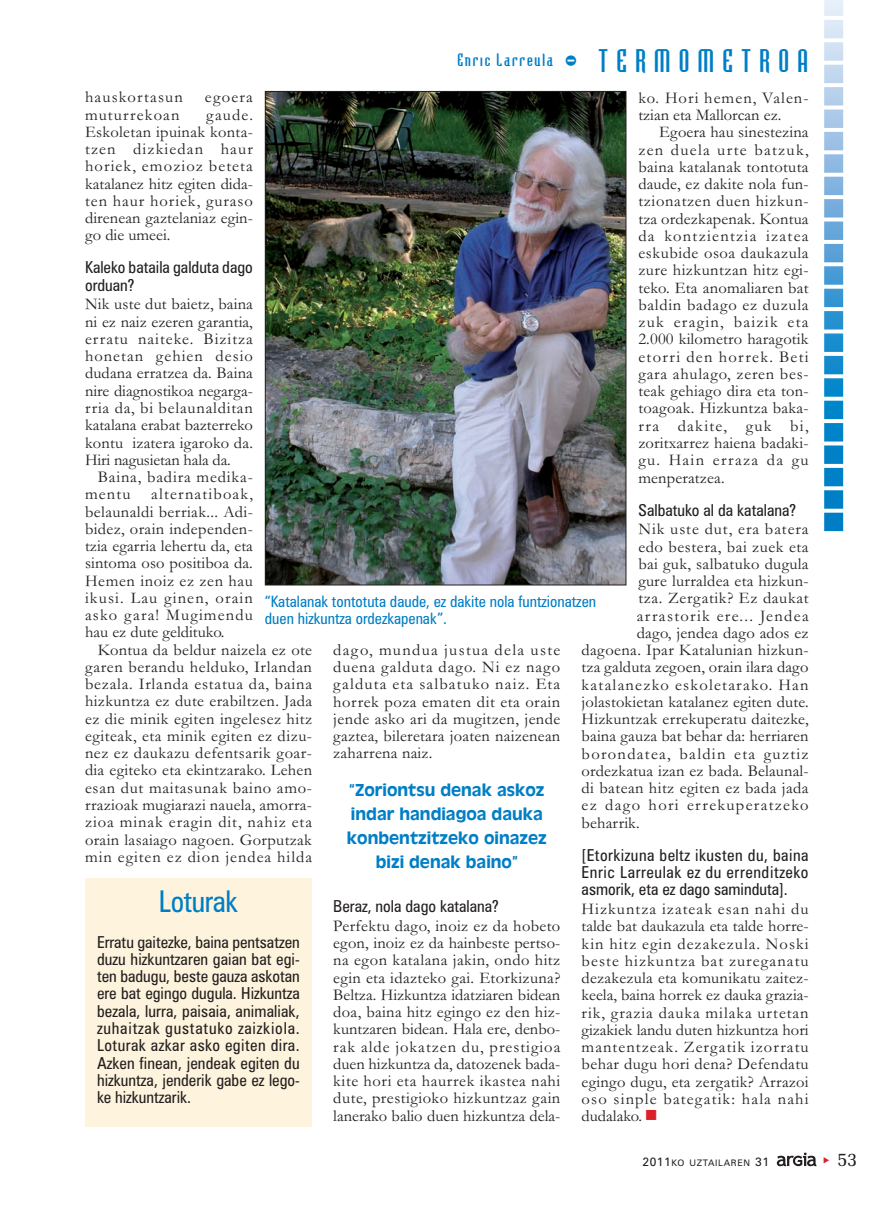
<style>
.page{position:relative;width:893px;height:1212px;background:#fff}
.page>*{position:absolute;margin:0;border:0;box-sizing:border-box;transform-origin:0 0}
.t1{font:30px "Bodiac";letter-spacing:.275em;color:#007ec5}
.t2{font:condensed 30px "Zurich BT";letter-spacing:-.015em;color:#007ec5}
.t3{font:19.5px "Memoir";color:#231f20}
.t4{font:18px/24px "Antique Olive";color:#007ec5;text-align:center}
.t5{font:16.5px/17.2px "Garamond";letter-spacing:.02em;color:#231f20;text-align:justify}
.t6{font:condensed 16.5px/17.2px "Zurich BT";color:#231f20;text-align:justify}
.t7{font:16.5px "Garamond";letter-spacing:.08em;color:#231f20}
.t8{font:16.5px/17.2px "Garamond";letter-spacing:.055em;color:#231f20}
.t9{font:16.5px/17.2px "Garamond";color:#231f20}
.t10{font:16.5px "Garamond";letter-spacing:.075em;color:#231f20}
.t11{font:16.5px "Garamond";letter-spacing:.07em;color:#231f20}
.t12{font:16.5px "Garamond";letter-spacing:.04em;color:#231f20}
.t13{font:16.5px "Bodiac";letter-spacing:.11em;color:#007ec5}
.t14{font:condensed 15.75px/17.2px "Zurich BT";color:#007ec5}
.t15{font:9px "Zurich BT";letter-spacing:.075em;color:#231f20}
.s1{color:#da2128}
.s2{font-size:12px}
</style>
<div class="page">
<svg style="left:777px;top:1152px;width:39px;height:14px"></svg>
<img style="left:267px;top:93px;width:357px;height:490px">
<div style="left:85px;top:879px;width:227px;height:248px;background:#fef3dc"></div>
<img style="left:824px;top:0;width:20px;height:532px">
<p class="t13" style="left:457px;top:53px;width:97px">Enric Larreula</p>
<h1 class="t1" style="left:564px;top:49px;width:245px">- TERMOMETROA</h1>
<p class="t11" style="left:85px;top:91px;width:99px">hauskortasun</p>
<p class="t5" style="left:205px;top:90px;width:49px">egoera</p>
<p class="t11" style="left:85px;top:109px;width:96px">muturrekoan</p>
<p class="t9" style="left:638px;top:91px;width:172px">ko. Hori hemen, Valen&shy;tzian eta Mallorcan ez.</p>
<p class="t5" style="left:638px;top:125px;width:172px;text-indent:21px">Egoera hau sinestezina zen duela urte batzuk, baina katalanak tontotuta daude, ez dakite nola fun&shy;tzionatzen duen hizkun&shy;tza ordezkapenak. Kontua da kontzientzia izatea eskubide osoa daukazula zure hizkuntzan hitz egi&shy;teko. Eta anomaliaren bat baldin badago ez duzula zuk eragin, baizik eta 2.000 kilometro haragotik etorri den horrek. Beti gara ahulago, zeren bes&shy;teak gehiago dira eta ton&shy;toagoak. Hizkuntza baka&shy;rra dakite, guk bi, zoritxarrez haiena badaki&shy;gu. Hain erraza da gu menperatzea.</p>
<p class="t6" style="left:638px;top:503px;width:159px">Salbatuko al da katalana?</p>
<p class="t8" style="left:638px;top:522px;width:172px">Nik uste dut, era batera</p>
<p class="t5" style="left:638px;top:540px;width:172px">edo bestera, bai zuek eta</p>
<p class="t5" style="left:638px;top:557px;width:172px">bai guk, salbatuko dugula</p>
<p class="t5" style="left:638px;top:574px;width:172px">gure lurraldea eta hizkun-</p>
<p class="t12" style="left:638px;top:592px;width:172px">tza. Zergatik? Ez daukat</p>
<p class="t7" style="left:637px;top:610px;width:173px">arrastorik ere... Jendea</p>
<p class="t5" style="left:637px;top:626px;width:173px">dago, jendea dago ados ez</p>
<p class="t5" style="left:582px;top:643px;width:228px">dagoena. Ipar Katalunian hizkun-</p>
<p class="t5" style="left:582px;top:660px;width:229px">tza galduta zegoen, orain ilara dago</p>
<p class="t10" style="left:582px;top:679px;width:229px">katalanezko eskoletarako. Han</p>
<p class="t5" style="left:582px;top:695px;width:229px">jolastokietan katalanez egiten dute.</p>
<p class="t5" style="left:582px;top:712px;width:229px">Hizkuntzak errekuperatu daitezke,</p>
<p class="t5" style="left:582px;top:729px;width:229px">baina gauza bat behar da: herriaren</p>
<p class="t7" style="left:582px;top:748px;width:229px">borondatea, baldin eta guztiz</p>
<p class="t5" style="left:582px;top:764px;width:229px">ordezkatua izan ez bada. Belaunal-</p>
<p class="t5" style="left:582px;top:781px;width:229px">di batean hitz egiten ez bada jada</p>
<p class="t7" style="left:582px;top:799px;width:229px">ez dago hori errekuperatzeko</p>
<p class="t5" style="left:582px;top:816px;width:60px">beharrik.</p>
<p class="t6" style="left:582px;top:848px;width:228px">[Etorkizuna beltz ikusten du, baina Enric Larreulak ez du errenditzeko asmorik, eta ez dago saminduta].</p>
<p class="t5" style="left:582px;top:902px;width:229px">Hizkuntza izateak esan nahi du talde bat daukazula eta talde horre&shy;kin hitz egin dezakezula. Noski beste hizkuntza bat zureganatu dezakezula eta komunikatu zaitez&shy;keela, baina horrek ez dauka grazia&shy;rik, grazia dauka milaka urtetan gizakiek landu duten hizkuntza hori mantentzeak. Zergatik izorratu behar dugu hori dena? Defendatu egingo dugu, eta zergatik? Arrazoi oso sinple bategatik: hala nahi dudalako. <span class="s1">■</span></p>
<p class="t5" style="left:85px;top:108px;width:169px;text-indent:121px">gaude.<br>Eskoletan ipuinak konta&shy;tzen dizkiedan haur horiek, emozioz beteta katalanez hitz egiten dida&shy;ten haur horiek, guraso direnean gaztelaniaz egin&shy;go die umeei.</p>
<p class="t6" style="left:85px;top:260px;width:169px">Kaleko bataila galduta dago orduan?</p>
<p class="t5" style="left:85px;top:297px;width:169px">Nik uste dut baietz, baina ni ez naiz ezeren garantia, erratu naiteke. Bizitza honetan gehien desio dudana erratzea da. Baina nire diagnostikoa negarga&shy;rria da, bi belaunalditan katalana erabat bazterreko kontu izatera igaroko da.<br>Hiri nagusietan hala da.</p>
<p class="t8" style="left:85px;top:470px;width:169px;text-indent:13px">Baina, badira medika&shy;mentu</p>
<p class="t5" style="left:85px;top:487px;width:169px;text-indent:66px">alternatiboak, belaunaldi berriak... Adi&shy;bidez, orain independen&shy;tzia egarria lehertu da, eta sintoma oso positiboa da.<br>Hemen inoiz ez zen hau ikusi. Lau ginen, orain asko gara! Mugimendu hau ez dute geldituko.</p>
<p class="t5" style="left:85px;top:643px;width:229px;text-indent:13px">Kontua da beldur naizela ez ote garen berandu helduko, Irlandan bezala. Irlanda estatua da, baina hizkuntza ez dute erabiltzen. Jada ez die minik egiten ingelesez hitz egiteak, eta minik egiten ez dizu&shy;nez ez daukazu defentsarik goar&shy;dia egiteko eta ekintzarako. Lehen esan dut maitasunak baino amo&shy;rrazioak mugiarazi nauela, amorra&shy;zioa minak eragin dit, nahiz eta orain lasaiago nagoen. Gorputzak min egiten ez dion jendea hilda</p>
<p class="t5" style="left:333px;top:643px;width:229px">dago, mundua justua dela uste duena galduta dago. Ni ez nago galduta eta salbatuko naiz. Eta horrek poza ematen dit eta orain jende asko ari da mugitzen, jende gaztea, bileretara joaten naizenean zaharrena naiz.</p>
<p class="t6" style="left:333px;top:899px;width:167px">Beraz, nola dago katalana?</p>
<p class="t5" style="left:333px;top:919px;width:229px">Perfektu dago, inoiz ez da hobeto egon, inoiz ez da hainbeste pertso&shy;na egon katalana jakin, ondo hitz egin eta idazteko gai. Etorkizuna?<br>Beltza. Hizkuntza idatziaren bidean doa, baina hitz egingo ez den hiz&shy;kuntzaren bidean. Hala ere, denbo&shy;rak alde jokatzen du, prestigioa duen hizkuntza da, datozenek bada&shy;kite hori eta haurrek ikastea nahi dute, prestigioko hizkuntzaz gain lanerako balio duen hizkuntza dela-</p>
<p class="t14" style="left:265px;top:594px;width:333px">“Katalanak tontotuta daude, ez dakite nola funtzionatzen duen hizkuntza ordezkapenak”.</p>
<p class="t4" style="left:347px;top:779px;width:201px">“Zoriontsu denak askoz indar handiagoa dauka konbentzitzeko oinazez bizi denak baino”</p>
<h1 class="t2" style="left:159px;top:891px;width:80px">Loturak</h1>
<p class="t6" style="left:97px;top:935px;width:204px">Erratu gaitezke, baina pentsatzen duzu hizkuntzaren gaian bat egi&shy;ten badugu, beste gauza askotan ere bat egingo dugula. Hizkuntza bezala, lurra, paisaia, animaliak, zuhaitzak gustatuko zaizkiola.<br>Loturak azkar asko egiten dira.<br>Azken finean, jendeak egiten du hizkuntza, jenderik gabe ez lego&shy;ke hizkuntzarik.</p>
<p class="t15" style="left:642px;top:1160px;width:128px"><span class="s2">2011</span>KO UZTAILAREN <span class="s2">31</span></p>
<p class="t3" style="left:837px;top:1151px;width:22px">53</p>
</div>
